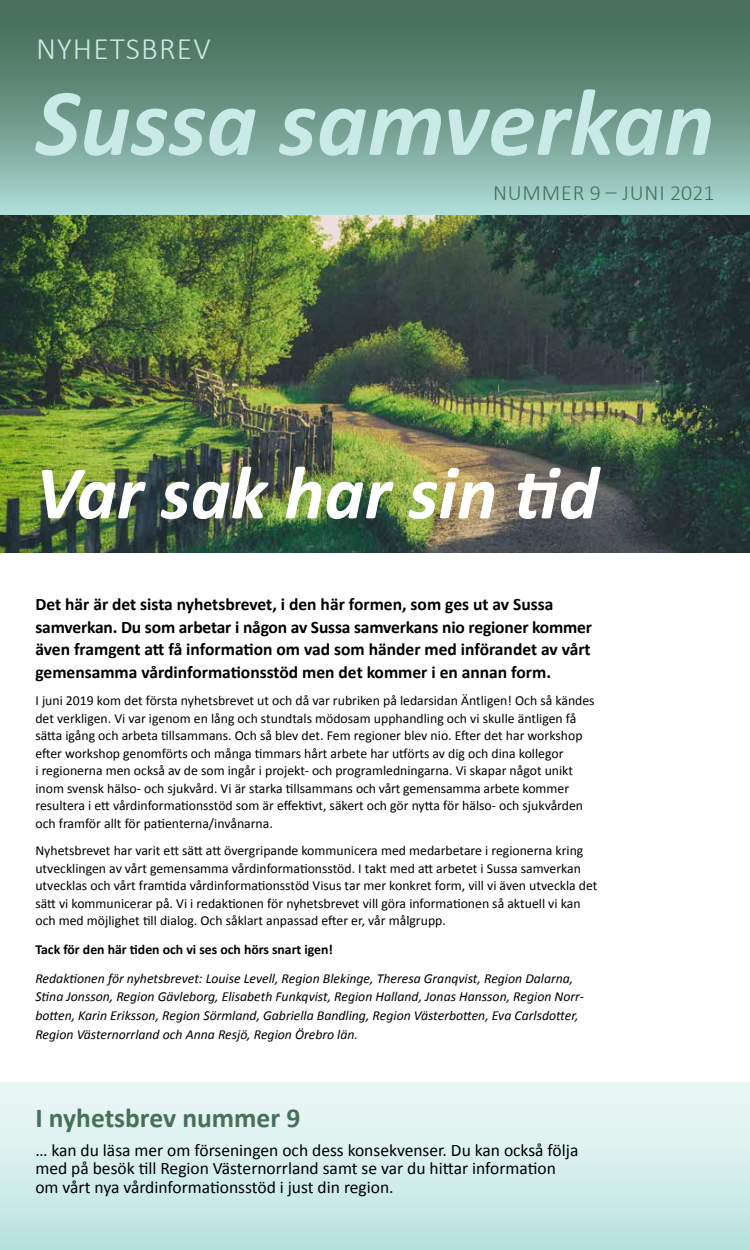
<style>
.page{position:relative;width:750px;height:1250px;background:#fff}
.page>*{position:absolute;margin:0;border:0;box-sizing:border-box;transform-origin:0 0}
.t1{font:italic 700 96.12px "Calibri";color:#c9eae6}
.t2{font:italic 700 76px "Calibri";color:#fff}
.t3{font:300 31.25px "Calibri";letter-spacing:.035em;color:#c9eae6}
.t4{font:700 27.5px "Calibri";color:#47705c}
.t5{font:300 21.88px "Calibri";letter-spacing:.04em;color:#47705c}
.t6{font:700 17.5px/22.5px "Calibri";letter-spacing:-.005em;color:#000}
.t7{font:17.5px/18.8px "Calibri";color:#000}
.t8{font:13.75px/17.5px "Calibri";color:#000}
.t9{font:italic 13.75px/18.8px "Calibri";color:#000}
.t10{font:700 13.75px "Calibri";color:#000}
</style>
<div class="page">
<img style="left:0;top:215px;width:750px;height:337px">
<div style="left:0;top:1082px;width:750px;height:168px;background:linear-gradient(to bottom,#f0f9f8,#bae3df)"></div>
<svg style="left:0;top:0;width:750px;height:215px;background:#6f9a8b"></svg>
<h3 class="t3" style="left:36px;top:29px;width:176px">NYHETSBREV</h3>
<h1 class="t1" style="left:35px;top:62px;width:681px">Sussa samverkan</h1>
<h3 class="t5" style="left:493px;top:179px;width:223px">NUMMER 9 – JUNI 2021</h3>
<h2 class="t2" style="left:35px;top:445px;width:565px">Var sak har sin tid</h2>
<p class="t6" style="left:35px;top:593px;width:558px">Det här är det sista nyhetsbrevet, i den här formen, som ges ut av Sussa samverkan. Du som arbetar i någon av Sussa samverkans nio regioner kommer även framgent att få information om vad som händer med införandet av vårt gemensamma vårdinformationsstöd men det kommer i en annan form.</p>
<p class="t8" style="left:35px;top:692px;width:561px">I juni 2019 kom det första nyhetsbrevet ut och då var rubriken på ledarsidan Äntligen! Och så kändes det verkligen. Vi var igenom en lång och stundtals mödosam upphandling och vi skulle äntligen få sätta igång och arbeta tillsammans. Och så blev det. Fem regioner blev nio. Efter det har workshop efter workshop genomförts och många timmars hårt arbete har utförts av dig och dina kollegor<br>i regionerna men också av de som ingår i projekt- och programledningarna. Vi skapar något unikt inom svensk hälso- och sjukvård. Vi är starka tillsammans och vårt gemensamma arbete kommer resultera i ett vårdinformationsstöd som är effektivt, säkert och gör nytta för hälso- och sjukvården och framför allt för patienterna/invånarna.</p>
<p class="t8" style="left:35px;top:842px;width:564px">Nyhetsbrevet har varit ett sätt att övergripande kommunicera med medarbetare i regionerna kring utvecklingen av vårt gemensamma vårdinformationsstöd. I takt med att arbetet i Sussa samverkan utvecklas och vårt framtida vårdinformationsstöd Visus tar mer konkret form, vill vi även utveckla det sätt vi kommunicerar på. Vi i redaktionen för nyhetsbrevet vill göra informationen så aktuell vi kan och med möjlighet till dialog. Och såklart anpassad efter er, vår målgrupp.</p>
<p class="t10" style="left:35px;top:940px;width:299px">Tack för den här tiden och vi ses och hörs snart igen!</p>
<p class="t9" style="left:35px;top:968px;width:550px">Redaktionen för nyhetsbrevet: Louise Levell, Region Blekinge, Theresa Granqvist, Region Dalarna, Stina Jonsson, Region Gävleborg, Elisabeth Funkqvist, Region Halland, Jonas Hansson, Region Norr&shy;botten, Karin Eriksson, Region Sörmland, Gabriella Bandling, Region Västerbotten, Eva Carlsdotter, Region Västernorrland och Anna Resjö, Region Örebro län.</p>
<h3 class="t4" style="left:35px;top:1100px;width:266px">I nyhetsbrev nummer 9</h3>
<p class="t7" style="left:35px;top:1141px;width:544px">… kan du läsa mer om förseningen och dess konsekvenser. Du kan också följa med på besök till Region Västernorrland samt se var du hittar information om vårt nya vårdinformationsstöd i just din region.</p>
</div>
